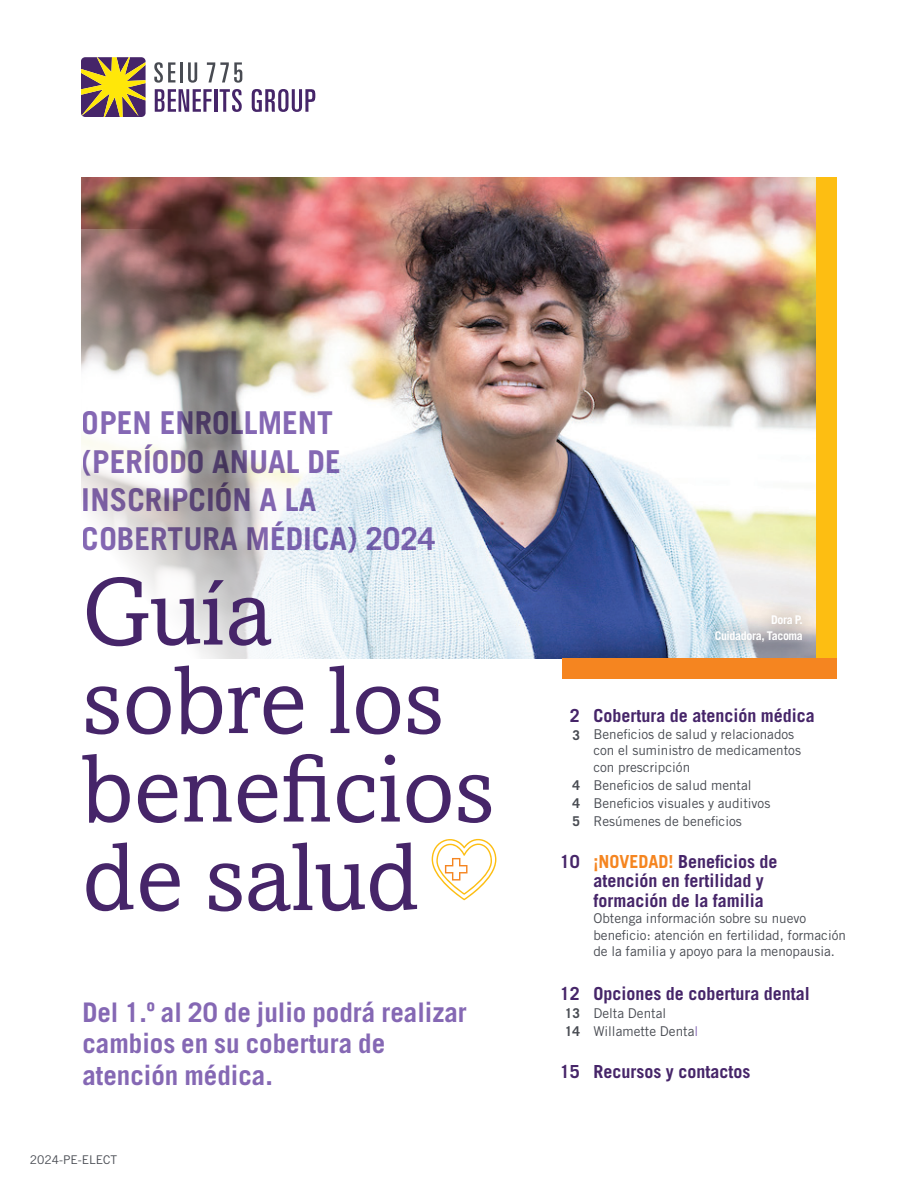
<style>
.page{position:relative;width:918px;height:1188px;background:#fff}
.page>*{position:absolute;margin:0;border:0;box-sizing:border-box;transform-origin:0 0}
.t1{font:96px/88.5px "Amasis MT Pro";color:#462569}
.t2{font:700 31.5px/38.4px "Trade Gothic LT Std";color:#8568b4}
.t3{font:700 27px/31.5px "Trade Gothic LT Std";color:#8568b4}
.t4{font:700 18px/19.5px "Trade Gothic LT Std";color:#462569}
.t5{font:13.5px/16.5px "Trade Gothic LT Std";color:#484b52}
.t6{font:700 13.5px/18px "Trade Gothic LT Std";color:#484b52;text-align:justify}
.t7{font:700 12px "Trade Gothic LT Std";letter-spacing:-.03em;color:#fff}
.t8{font:12px "Trade Gothic LT Std";color:#484b52}
.s1{color:#f58520}
.s2{color:#8568b4}
</style>
<div class="page">
<img style="left:81px;top:177px;width:736px;height:482px">
<div style="left:817px;top:177px;width:20px;height:500px;background:#fdbe12"></div>
<div style="left:563px;top:659px;width:274px;height:20px;background:#f58520"></div>
<div style="left:697px;top:598px;width:123px;height:61px;background:#231f20;opacity:.75"></div>
<svg style="left:154px;top:62px;width:21px;height:21px"></svg>
<hr style="left:180px;top:62px;width:3px;height:20px;background:#484b52">
<svg style="left:188px;top:62px;width:9px;height:21px"></svg>
<svg style="left:207px;top:62px;width:35px;height:21px"></svg>
<svg style="left:155px;top:89px;width:57px;height:23px"></svg>
<hr style="left:214px;top:89px;width:3px;height:23px;background:#462569">
<svg style="left:220px;top:89px;width:22px;height:23px"></svg>
<svg style="left:252px;top:89px;width:63px;height:23px"></svg>
<svg style="left:81px;top:57px;width:65px;height:60px;background:#9a7e45"></svg>
<img style="left:81px;top:229px;width:423px;height:430px">
<svg style="left:432px;top:839px;width:65px;height:61px"></svg>
<h2 class="t2" style="left:82px;top:404px;width:355px">OPEN ENROLLMENT (PERÍODO ANUAL DE<br>INSCRIPCIÓN A LA<br>COBERTURA MÉDICA) 2024</h2>
<p class="t1" style="left:82px;top:569px;width:414px">Guía sobre los beneficios de salud</p>
<p class="t3" style="left:82px;top:996px;width:386px">Del 1.º al 20 de julio podrá realizar cambios en su cobertura de atención médica.</p>
<p class="t8" style="left:30px;top:1153px;width:89px">2024-PE-ELECT</p>
<p class="t7" style="left:771px;top:612px;width:33px">Dora P.</p>
<p class="t7" style="left:715px;top:629px;width:90px">Cuidadora, Tacoma</p>
<p class="t4" style="left:570px;top:706px;width:12px">2</p>
<p class="t6" style="left:572px;top:726px;width:9px">3</p>
<p class="t6" style="left:572px;top:776px;width:9px">4<br>4<br>5</p>
<p class="t4" style="left:593px;top:706px;width:223px">Cobertura de atención médica</p>
<p class="t5" style="left:593px;top:725px;width:209px">Beneficios de salud y relacionados con el suministro de medicamentos con prescripción</p>
<p class="t5" style="left:593px;top:776px;width:160px">Beneficios de salud mental</p>
<p class="t5" style="left:593px;top:794px;width:178px">Beneficios visuales y auditivos</p>
<p class="t5" style="left:593px;top:812px;width:150px">Resúmenes de beneficios</p>
<p class="t4" style="left:560px;top:851px;width:22px">10</p>
<p class="t4" style="left:593px;top:851px;width:186px"><span class="s1">¡NOVEDAD!</span> Beneficios de atención en fertilidad y formación de la familia</p>
<p class="t5" style="left:593px;top:910px;width:254px">Obtenga información sobre su nuevo beneficio: atención en fertilidad, formación de la familia y apoyo para la menopausia.</p>
<p class="t4" style="left:560px;top:984px;width:22px">12</p>
<p class="t6" style="left:565px;top:1004px;width:17px">13<br>14</p>
<p class="t4" style="left:593px;top:984px;width:218px">Opciones de cobertura dental</p>
<p class="t5" style="left:593px;top:1005px;width:74px">Delta Dental</p>
<p class="t5" style="left:593px;top:1023px;width:106px">Willamette Denta<span class="s2">l</span></p>
<p class="t4" style="left:560px;top:1062px;width:22px">15</p>
<p class="t4" style="left:593px;top:1062px;width:158px">Recursos y contactos</p>
</div>
